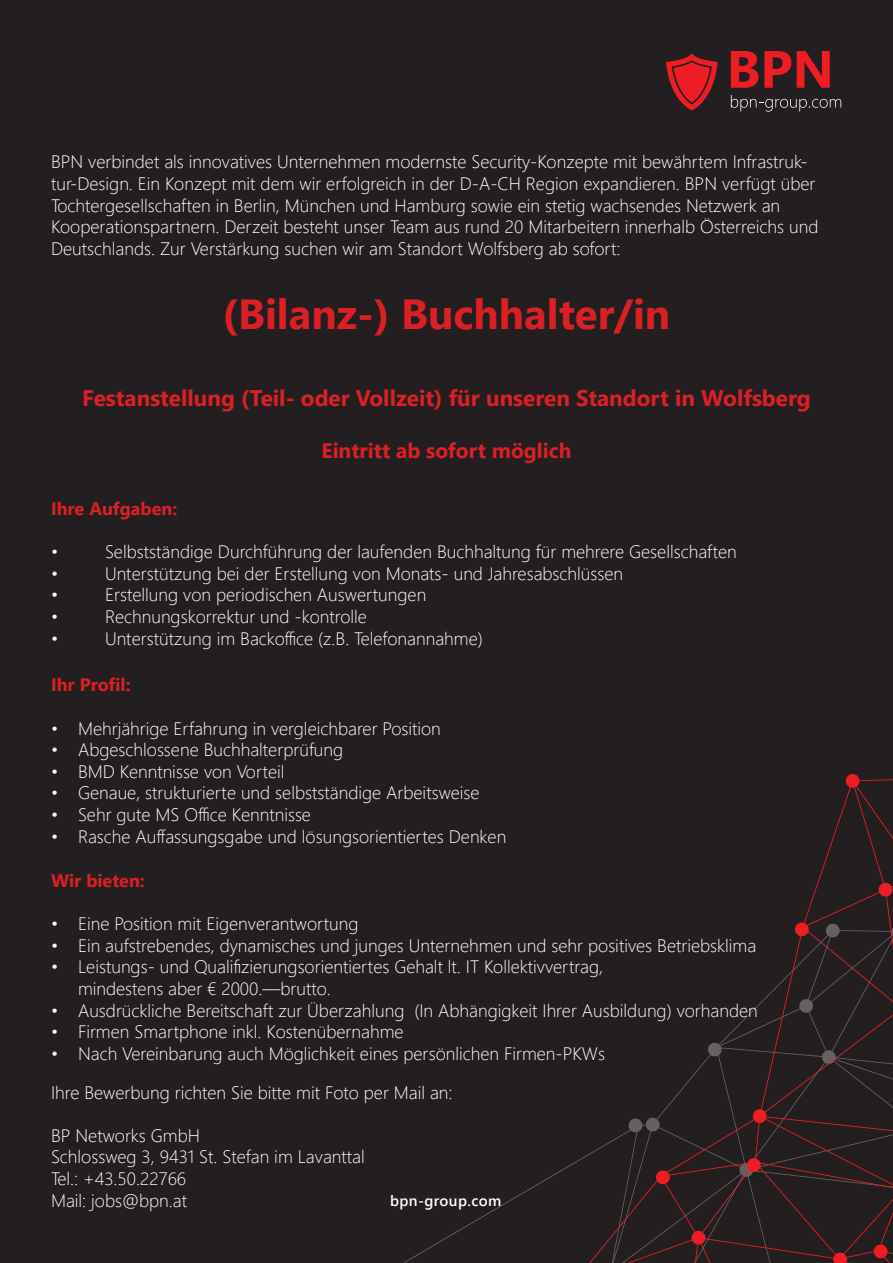
<style>
.page{position:relative;width:893px;height:1263px;background:#231f20}
.page>*{position:absolute;margin:0;border:0;box-sizing:border-box;transform-origin:0 0}
.t1{font:700 42px "Segoe UI";color:#dc1f25}
.t2{font:700 22.5px "Segoe UI";color:#dc1f25}
.t3{font:700 21px "Segoe UI";color:#dc1f25}
.t4{font:300 18px/21.6px "Segoe UI";color:#fff}
.t5{font:700 18px "Segoe UI";color:#dc1f25}
.t6{font:600 15px "Segoe UI";letter-spacing:.025em;color:#fff}
</style>
<div class="page">
<svg style="left:403px;top:774px;width:490px;height:489px"></svg>
<svg style="left:666px;top:53px;width:52px;height:57px"></svg>
<svg style="left:731px;top:51px;width:27px;height:37px"></svg>
<svg style="left:764px;top:51px;width:27px;height:37px"></svg>
<svg style="left:797px;top:51px;width:33px;height:37px"></svg>
<svg style="left:731px;top:95px;width:110px;height:17px"></svg>
<p class="t4" style="left:51px;top:149px;width:766px">BPN verbindet als innovatives Unternehmen modernste Security-Konzepte mit bewährtem Infrastruk&shy;tur-Design. Ein Konzept mit dem wir erfolgreich in der D-A-CH Region expandieren. BPN verfügt über<br>Tochtergesellschaften in Berlin, München und Hamburg sowie ein stetig wachsendes Netzwerk an</p>
<p class="t4" style="left:51px;top:214px;width:769px">Kooperationspartnern. Derzeit besteht unser Team aus rund 20 Mitarbeitern innerhalb Österreichs und<br>Deutschlands. Zur Verstärkung suchen wir am Standort Wolfsberg ab sofort:</p>
<p class="t1" style="left:223px;top:274px;width:449px">(Bilanz-) Buchhalter/in</p>
<p class="t2" style="left:82px;top:377px;width:730px">Festanstellung (Teil- oder Vollzeit) für unseren Standort in Wolfsberg</p>
<p class="t3" style="left:321px;top:431px;width:251px">Eintritt ab sofort möglich</p>
<p class="t5" style="left:51px;top:492px;width:128px">Ihre Aufgaben:</p>
<p class="t4" style="left:51px;top:539px;width:9px">•</p>
<p class="t4" style="left:105px;top:539px;width:633px">Selbstständige Durchführung der laufenden Buchhaltung für mehrere Gesellschaften</p>
<p class="t4" style="left:51px;top:561px;width:9px">•</p>
<p class="t4" style="left:105px;top:561px;width:520px">Unterstützung bei der Erstellung von Monats- und Jahresabschlüssen</p>
<p class="t4" style="left:51px;top:582px;width:9px">•</p>
<p class="t4" style="left:105px;top:582px;width:323px">Erstellung von periodischen Auswertungen</p>
<p class="t4" style="left:51px;top:604px;width:9px">•</p>
<p class="t4" style="left:105px;top:604px;width:263px">Rechnungskorrektur und -kontrolle</p>
<p class="t4" style="left:51px;top:626px;width:9px">•</p>
<p class="t4" style="left:105px;top:626px;width:379px">Unterstützung im Backoffice (z.B. Telefonannahme)</p>
<p class="t5" style="left:51px;top:668px;width:81px">Ihr Profil:</p>
<p class="t4" style="left:51px;top:716px;width:391px">• Mehrjährige Erfahrung in vergleichbarer Position</p>
<p class="t4" style="left:51px;top:737px;width:294px">• Abgeschlossene Buchhalterprüfung</p>
<p class="t4" style="left:51px;top:759px;width:235px">• BMD Kenntnisse von Vorteil</p>
<p class="t4" style="left:51px;top:780px;width:430px">• Genaue, strukturierte und selbstständige Arbeitsweise</p>
<p class="t4" style="left:51px;top:802px;width:262px">• Sehr gute MS Office Kenntnisse</p>
<p class="t4" style="left:51px;top:824px;width:457px">• Rasche Auffassungsgabe und lösungsorientiertes Denken</p>
<p class="t5" style="left:51px;top:864px;width:95px">Wir bieten:</p>
<p class="t4" style="left:51px;top:911px;width:309px">• Eine Position mit Eigenverantwortung</p>
<p class="t4" style="left:51px;top:933px;width:707px">• Ein aufstrebendes, dynamisches und junges Unternehmen und sehr positives Betriebsklima</p>
<p class="t4" style="left:78px;top:954px;width:527px;text-indent:-27px">• Leistungs- und Qualifizierungsorientiertes Gehalt lt. IT Kollektivvertrag, mindestens aber € 2000.—brutto.</p>
<p class="t4" style="left:51px;top:998px;width:708px">• Ausdrückliche Bereitschaft zur Überzahlung (In Abhängigkeit Ihrer Ausbildung) vorhanden</p>
<p class="t4" style="left:51px;top:1019px;width:354px">• Firmen Smartphone inkl. Kostenübernahme</p>
<p class="t4" style="left:51px;top:1041px;width:556px">• Nach Vereinbarung auch Möglichkeit eines persönlichen Firmen-PKWs</p>
<p class="t4" style="left:51px;top:1080px;width:403px">Ihre Bewerbung richten Sie bitte mit Foto per Mail an:</p>
<p class="t4" style="left:51px;top:1123px;width:150px">BP Networks GmbH</p>
<p class="t4" style="left:51px;top:1144px;width:315px">Schlossweg 3, 9431 St. Stefan im Lavanttal</p>
<p class="t4" style="left:51px;top:1166px;width:137px">Tel.: +43.50.22766</p>
<p class="t4" style="left:51px;top:1188px;width:138px">Mail: jobs@bpn.at</p>
<p class="t6" style="left:390px;top:1186px;width:113px">bpn-group.com</p>
</div>
